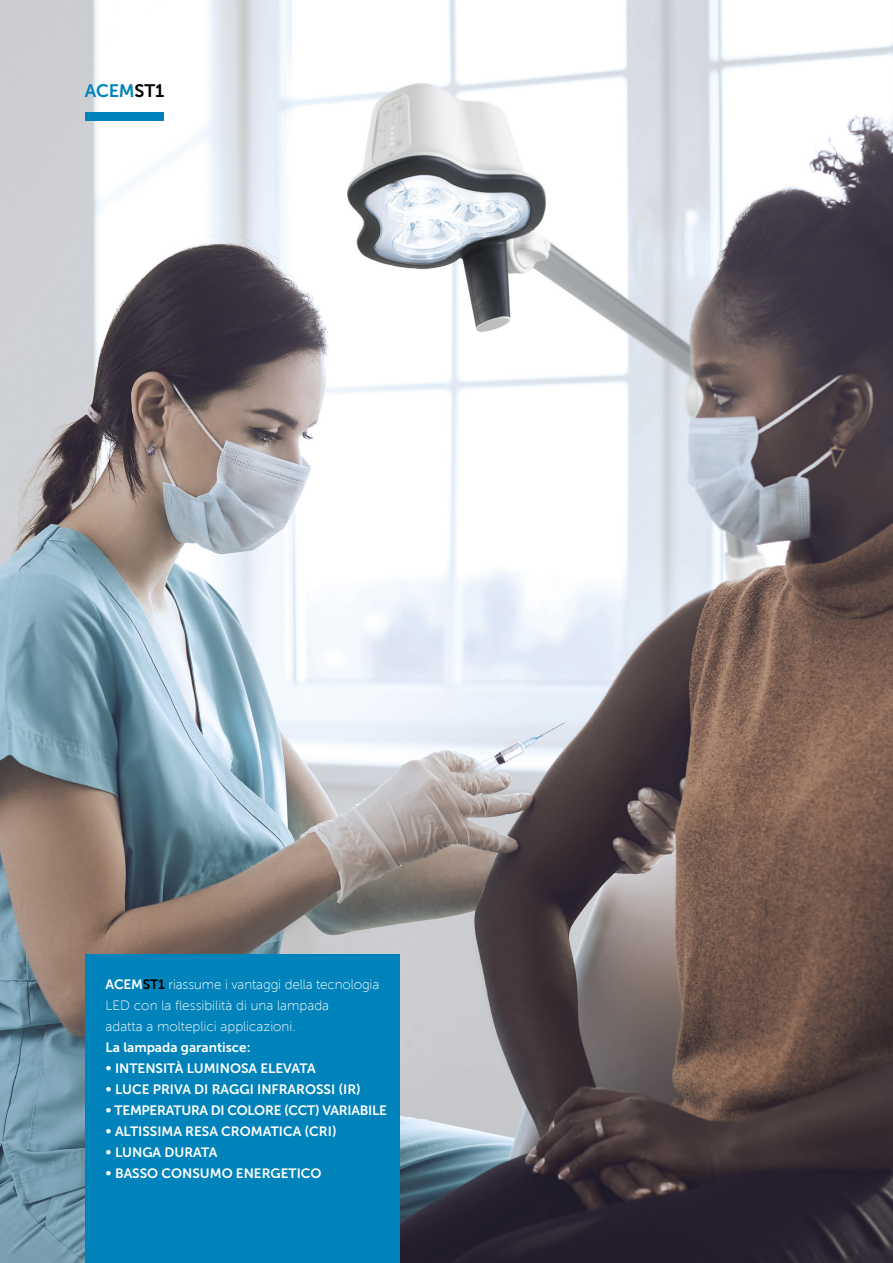
<style>
.page{position:relative;width:893px;height:1263px;background:#fff}
.page>*{position:absolute;margin:0;border:0;box-sizing:border-box;transform-origin:0 0}
.t1{font:18px "Museo Sans 700";letter-spacing:-.01em;color:#0083ba}
.t2{font:13.5px "Museo Sans 700";color:#fff}
.t3{font:13.5px/21px "Museo Sans 100";color:#fff}
.t4{font:13.5px "Museo Sans 700";letter-spacing:-.02em;color:#fff}
.s1{color:#000}
.s2{font-family:"Museo Sans 700"}
.s3{font-family:"Museo Sans 700";color:#000}
</style>
<div class="page">
<img style="left:0;top:0;width:893px;height:1263px">
<div style="left:85px;top:113px;width:79px;height:8px;background:#0083ba"></div>
<div style="left:85px;top:954px;width:314px;height:309px;background:#0083ba"></div>
<h1 class="t1" style="left:85px;top:81px;width:81px">ACEM<span class="s1">ST1</span></h1>
<p class="t3" style="left:106px;top:974px;width:275px"><span class="s2">ACEM</span><span class="s3">ST1</span> riassume i vantaggi della tecnologia<br>LED con la flessibilità di una lampada<br>adatta a molteplici applicazioni.</p>
<p class="t2" style="left:106px;top:1039px;width:147px">La lampada garantisce:</p>
<p class="t2" style="left:106px;top:1060px;width:212px">• INTENSITÀ LUMINOSA ELEVATA</p>
<p class="t2" style="left:106px;top:1081px;width:257px">• LUCE PRIVA DI RAGGI INFRAROSSI (IR)</p>
<p class="t4" style="left:106px;top:1102px;width:283px">• TEMPERATURA DI COLORE (CCT) VARIABILE</p>
<p class="t2" style="left:106px;top:1123px;width:233px">• ALTISSIMA RESA CROMATICA (CRI)</p>
<p class="t2" style="left:106px;top:1145px;width:113px">• LUNGA DURATA</p>
<p class="t2" style="left:106px;top:1166px;width:217px">• BASSO CONSUMO ENERGETICO</p>
</div>
